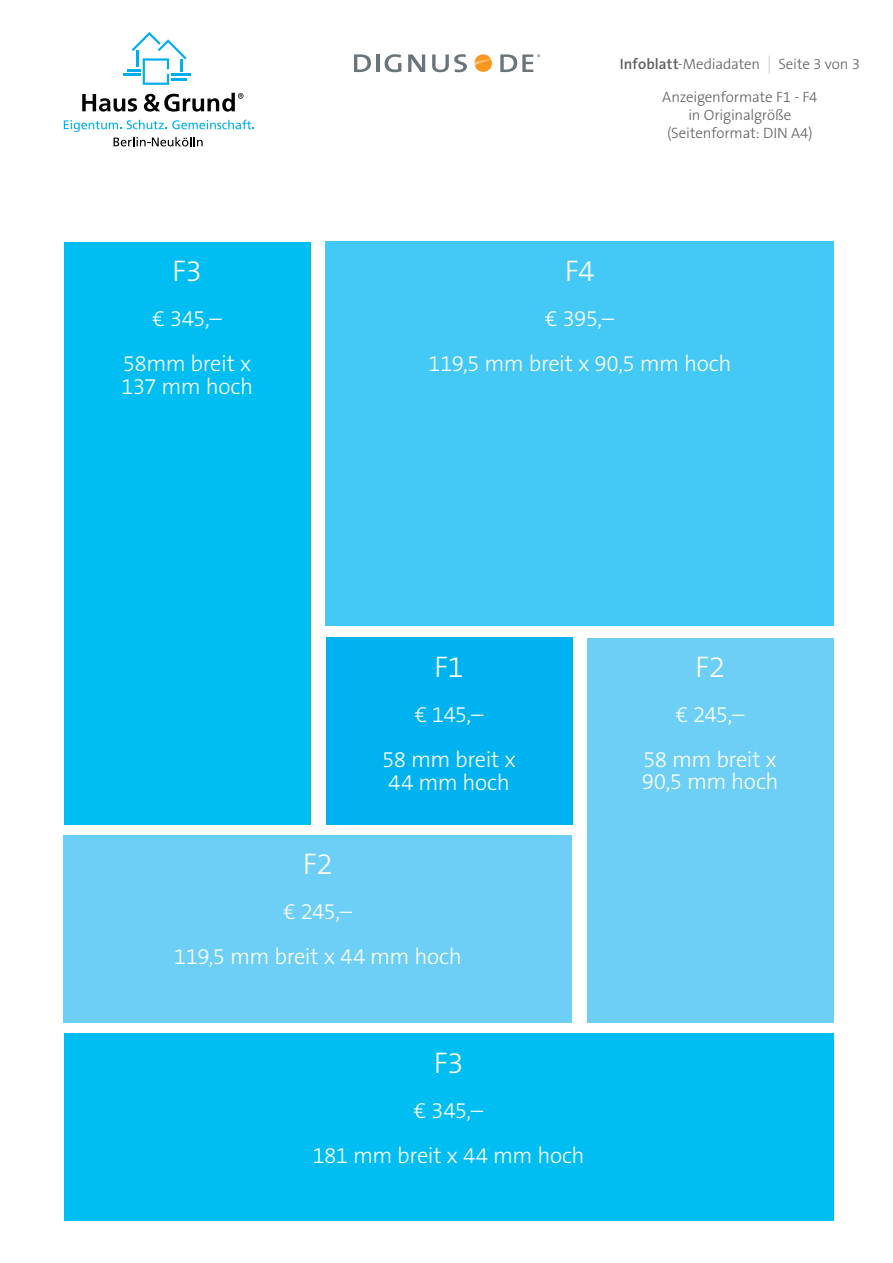
<style>
.page{position:relative;width:893px;height:1263px;background:#fff}
.page>*{position:absolute;margin:0;border:0;box-sizing:border-box;transform-origin:0 0}
.t1{font:300 30px "The Sans B3";letter-spacing:-.025em;color:#fff}
.t2{font:300 22.5px/45px "The Sans B3";letter-spacing:-.02em;color:#fff;text-align:center}
.t3{font:300 15px/18px "The Sans B3";letter-spacing:-.01em;color:#5f6062;text-align:center}
.s1{font-family:"The Sans B6";font-weight:600}
.s2{font-size:18px;color:#c9cacc}
</style>
<div class="page">
<div style="left:326px;top:638px;width:246px;height:187px;background:#00b3f0"></div>
<div style="left:64px;top:835px;width:508px;height:187px;background:#6dcff6"></div>
<div style="left:587px;top:638px;width:246px;height:384px;background:#6dcff6"></div>
<div style="left:64px;top:1033px;width:769px;height:187px;background:#00bdf2"></div>
<div style="left:64px;top:242px;width:246px;height:582px;background:#00bdf2"></div>
<div style="left:326px;top:242px;width:508px;height:384px;background:#44c8f5"></div>
<svg style="left:354px;top:54px;width:17px;height:18px"></svg>
<hr style="left:376px;top:54px;width:3px;height:18px;background:#6a747b">
<svg style="left:385px;top:54px;width:16px;height:18px"></svg>
<svg style="left:408px;top:54px;width:17px;height:18px"></svg>
<svg style="left:432px;top:54px;width:35px;height:18px"></svg>
<svg style="left:500px;top:54px;width:40px;height:18px"></svg>
<svg style="left:474px;top:54px;width:18px;height:18px"></svg>
<hr style="left:171px;top:74px;width:20px;height:2px;background:#00aeef">
<svg style="left:123px;top:32px;width:64px;height:53px"></svg>
<svg style="left:82px;top:94px;width:55px;height:18px"></svg>
<svg style="left:144px;top:93px;width:100px;height:19px"></svg>
<svg style="left:64px;top:120px;width:190px;height:26px"></svg>
<h1 class="t1" style="left:172px;top:255px;width:31px">F3</h1>
<p class="t2" style="left:123px;top:297px;width:130px">€ 345,–<br>58mm breit x</p>
<p class="t2" style="left:121px;top:364px;width:133px">137 mm hoch</p>
<p class="t3" style="left:620px;top:55px;width:242px"><span class="s1">Infoblatt</span>-Mediadaten <span class="s2">|</span> Seite 3 von 3</p>
<p class="t3" style="left:662px;top:88px;width:157px">Anzeigenformate F1 - F4 in Originalgröße (Seitenformat: DIN A4)</p>
<h1 class="t1" style="left:565px;top:254px;width:31px">F4</h1>
<p class="t2" style="left:428px;top:296px;width:305px">€ 395,–<br>119,5 mm breit x 90,5 mm hoch</p>
<h1 class="t1" style="left:434px;top:651px;width:31px">F1</h1>
<p class="t2" style="left:382px;top:693px;width:136px">€ 145,–<br>58 mm breit x</p>
<p class="t2" style="left:388px;top:760px;width:123px">44 mm hoch</p>
<h1 class="t1" style="left:695px;top:650px;width:32px">F2</h1>
<p class="t2" style="left:643px;top:692px;width:136px">€ 245,–<br>58 mm breit x</p>
<p class="t2" style="left:642px;top:760px;width:138px">90,5 mm hoch</p>
<h1 class="t1" style="left:303px;top:848px;width:32px">F2</h1>
<p class="t2" style="left:174px;top:890px;width:289px">€ 245,–<br>119,5 mm breit x 44 mm hoch</p>
<h1 class="t1" style="left:434px;top:1046px;width:31px">F3</h1>
<p class="t2" style="left:313px;top:1088px;width:274px">€ 345,–<br>181 mm breit x 44 mm hoch</p>
</div>
